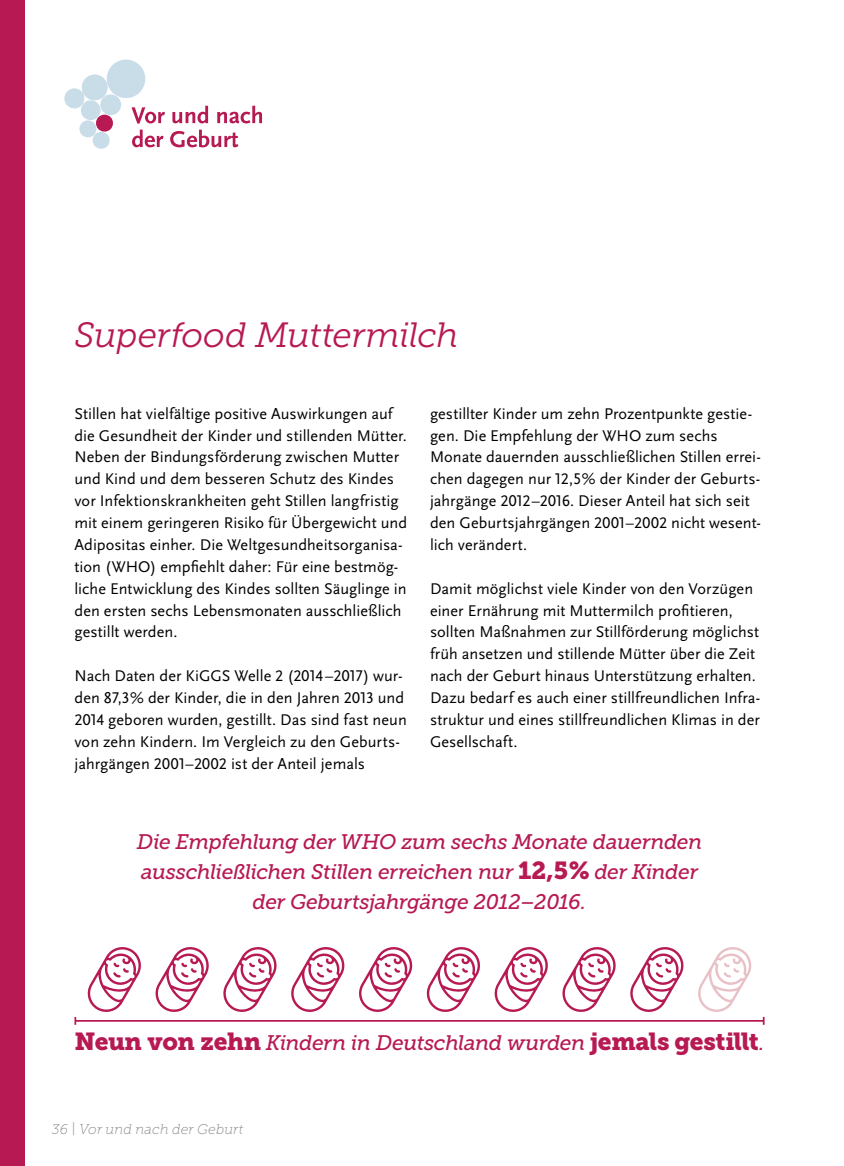
<style>
.page{position:relative;width:844px;height:1166px;background:#fff}
.page>*{position:absolute;margin:0;border:0;box-sizing:border-box;transform-origin:0 0}
.t1{font:italic 35px "Museo Slab 300";letter-spacing:-.015em;color:#b71953}
.t2{font:italic 21px/29.8px "Museo Slab 500";letter-spacing:-.025em;color:#b71953;text-align:center}
.t3{font:16.1px/21.9px "Scala Sans Pro";letter-spacing:.005em;color:#000}
.t4{font:italic 14px "Museo Slab 100";letter-spacing:.005em;color:#878786}
.s1{font-family:"Museo Slab 900";font-style:normal;font-size:24.5px}
</style>
<div class="page">
<div style="left:0;top:0;width:25px;height:1166px;background:#b71953"></div>
<svg style="left:562px;top:947px;width:54px;height:65px"></svg>
<svg style="left:494px;top:947px;width:54px;height:65px"></svg>
<svg style="left:426px;top:947px;width:54px;height:65px"></svg>
<svg style="left:223px;top:947px;width:54px;height:65px"></svg>
<svg style="left:87px;top:947px;width:54px;height:65px"></svg>
<svg style="left:698px;top:947px;width:54px;height:65px"></svg>
<svg style="left:630px;top:947px;width:54px;height:65px"></svg>
<svg style="left:359px;top:947px;width:54px;height:65px"></svg>
<svg style="left:291px;top:947px;width:54px;height:65px"></svg>
<svg style="left:155px;top:947px;width:54px;height:65px"></svg>
<hr style="left:75px;top:1020px;width:688px;height:2px;background:#b71953">
<svg style="left:74px;top:1017px;width:2px;height:8px"></svg>
<svg style="left:762px;top:1017px;width:2px;height:8px"></svg>
<svg style="left:64px;top:60px;width:198px;height:89px"></svg>
<h1 class="t1" style="left:74px;top:316px;width:385px">Superfood Muttermilch</h1>
<p class="t3" style="left:74px;top:403px;width:334px">Stillen hat vielfältige positive Auswirkungen auf die Gesundheit der Kinder und stillenden Mütter.<br>Neben der Bindungsförderung zwischen Mutter und Kind und dem besseren Schutz des Kindes vor Infektionskrankheiten geht Stillen langfristig mit einem geringeren Risiko für Übergewicht und Adipositas einher. Die Weltgesundheitsorganisa&shy;tion (WHO) empfiehlt daher: Für eine bestmög&shy;liche Entwicklung des Kindes sollten Säuglinge in den ersten sechs Lebensmonaten ausschließlich gestillt werden.</p>
<p class="t3" style="left:74px;top:665px;width:334px">Nach Daten der KiGGS Welle 2 (2014–2017) wur&shy;den 87,3% der Kinder, die in den Jahren 2013 und 2014 geboren wurden, gestillt. Das sind fast neun von zehn Kindern. Im Vergleich zu den Geburts&shy;jahrgängen 2001–2002 ist der Anteil jemals</p>
<p class="t3" style="left:430px;top:402px;width:332px">gestillter Kinder um zehn Prozentpunkte gestie&shy;gen. Die Empfehlung der WHO zum sechs Monate dauernden ausschließlichen Stillen errei&shy;chen dagegen nur 12,5% der Kinder der Geburts&shy;jahrgänge 2012–2016. Dieser Anteil hat sich seit den Geburtsjahrgängen 2001–2002 nicht wesent&shy;lich verändert.</p>
<p class="t3" style="left:430px;top:577px;width:332px">Damit möglichst viele Kinder von den Vorzügen einer Ernährung mit Muttermilch profitieren, sollten Maßnahmen zur Stillförderung möglichst früh ansetzen und stillende Mütter über die Zeit nach der Geburt hinaus Unterstützung erhalten.<br>Dazu bedarf es auch einer stillfreundlichen Infra&shy;struktur und eines stillfreundlichen Klimas in der Gesellschaft.</p>
<h2 class="t2" style="left:137px;top:827px;width:566px">Die Empfehlung der WHO zum sechs Monate dauernden ausschließlichen Stillen erreichen nur <span class="s1">12,5%</span> der Kinder der Geburtsjahrgänge 2012–2016.</h2>
<h2 class="t2" style="left:74px;top:1027px;width:691px"><span class="s1">Neun von zehn</span> Kindern in Deutschland wurden <span class="s1">jemals gestillt</span>.</h2>
<p class="t4" style="left:52px;top:1121px;width:193px">36 | Vor und nach der Geburt</p>
</div>
